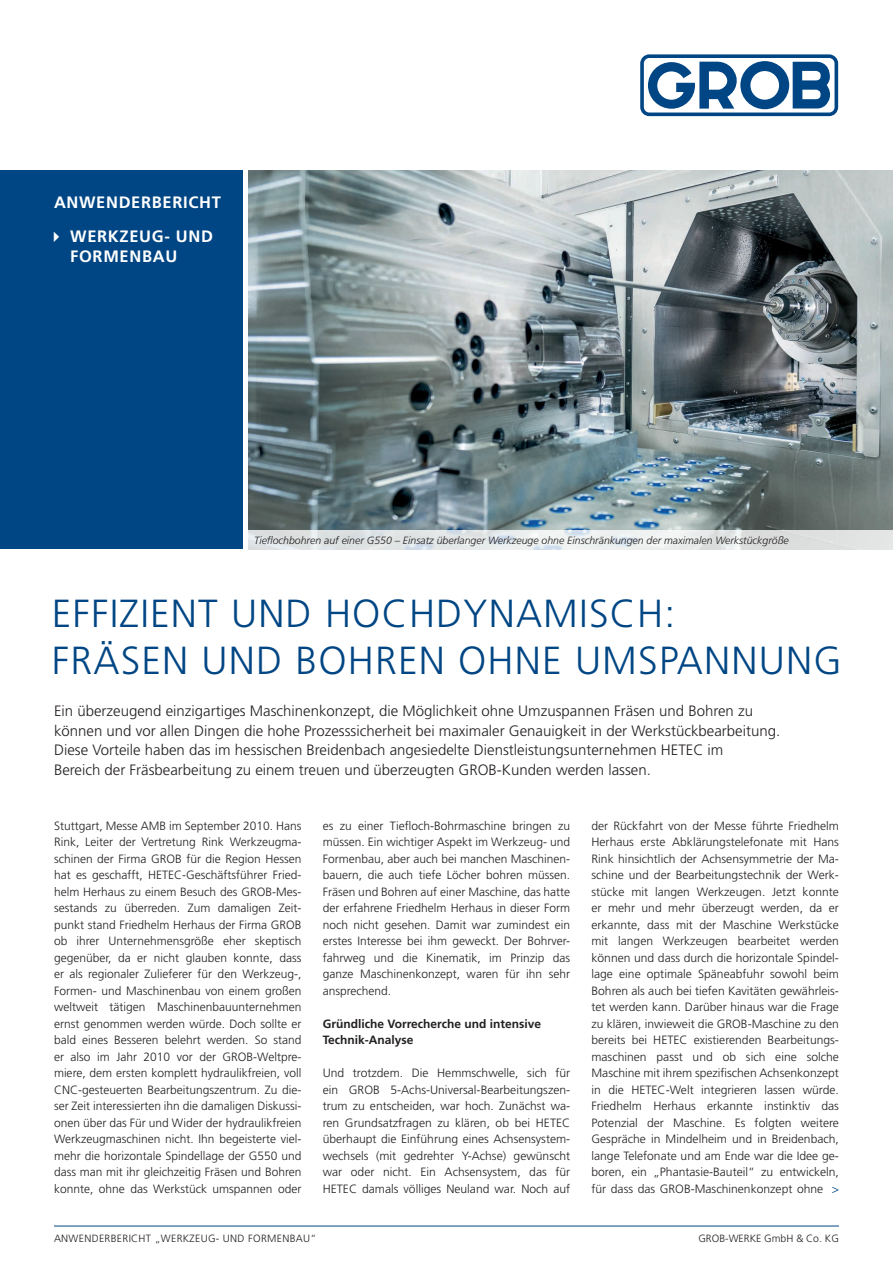
<style>
.page{position:relative;width:893px;height:1263px;background:#fff}
.page>*{position:absolute;margin:0;border:0;box-sizing:border-box;transform-origin:0 0}
.t1{font:300 39.15px/47px "Frutiger LT Pro";letter-spacing:.03em;color:#004684}
.t2{font:700 16.5px/19.8px "Frutiger LT Pro";letter-spacing:.04em;color:#fff}
.t3{font:300 15px/19.5px "Frutiger LT Pro";color:#231f20}
.t4{font:300 12px/16.5px "Frutiger LT Pro";color:#231f20;text-align:justify}
.t5{font:700 12px/16.5px "Frutiger LT Pro";color:#231f20}
.t6{font:300 12px "Frutiger LT Pro";color:#004684}
.t7{font:italic 300 10.5px "Frutiger LT Pro";color:#231f20}
.t8{font:300 10.5px "Frutiger LT Pro";letter-spacing:.03em;color:#231f20}
.t9{font:300 10.5px "Frutiger LT Pro";color:#231f20}
</style>
<div class="page">
<svg style="left:640px;top:54px;width:198px;height:62px"></svg>
<img style="left:248px;top:171px;width:645px;height:360px">
<div style="left:0;top:171px;width:242px;height:378px;background:#004684"></div>
<svg style="left:248px;top:531px;width:645px;height:19px;background:#e2e6e7"></svg>
<hr style="left:54px;top:1226px;width:785px;height:1px;background:#004684">
<h2 class="t2" style="left:54px;top:192px;width:168px">ANWENDERBERICHT</h2>
<h2 class="t2" style="left:70px;top:227px;width:144px;text-indent:-22px">✔ WERKZEUG- UND<br>FORMENBAU</h2>
<p class="t7" style="left:254px;top:534px;width:536px">Tieflochbohren auf einer G550 – Einsatz überlanger Werkzeuge ohne Einschränkungen der maximalen Werkstückgröße</p>
<h1 class="t1" style="left:52px;top:590px;width:791px">EFFIZIENT UND HOCHDYNAMISCH:<br>FRÄSEN UND BOHREN OHNE UMSPANNUNG</h1>
<p class="t3" style="left:54px;top:701px;width:728px">Ein überzeugend einzigartiges Maschinenkonzept, die Möglichkeit ohne Umzuspannen Fräsen und Bohren zu können und vor allen Dingen die hohe Prozesssicherheit bei maximaler Genauigkeit in der Werkstückbearbeitung.<br>Diese Vorteile haben das im hessischen Breidenbach angesiedelte Dienstleistungsunternehmen HETEC im<br>Bereich der Fräsbearbeitung zu einem treuen und überzeugten GROB-Kunden werden lassen.</p>
<p class="t4" style="left:54px;top:817px;width:249px">Stuttgart, Messe AMB im September 2010. Hans Rink, Leiter der Vertretung Rink Werkzeugma&shy;schinen der Firma GROB für die Region Hessen hat es geschafft, HETEC-Geschäftsführer Fried&shy;helm Herhaus zu einem Besuch des GROB-Mes&shy;sestands zu überreden. Zum damaligen Zeit&shy;punkt stand Friedhelm Herhaus der Firma GROB ob ihrer Unternehmensgröße eher skeptisch gegenüber, da er nicht glauben konnte, dass er als regionaler Zulieferer für den Werkzeug-, Formen- und Maschinenbau von einem großen weltweit tätigen Maschinenbauunternehmen ernst genommen werden würde. Doch sollte er bald eines Besseren belehrt werden. So stand er also im Jahr 2010 vor der GROB-Weltpre&shy;miere, dem ersten komplett hydraulikfreien, voll CNC-gesteuerten Bearbeitungszentrum. Zu die&shy;ser Zeit interessierten ihn die damaligen Diskussi&shy;onen über das Für und Wider der hydraulikfreien Werkzeugmaschinen nicht. Ihn begeisterte viel&shy;mehr die horizontale Spindellage der G550 und dass man mit ihr gleichzeitig Fräsen und Bohren konnte, ohne das Werkstück umspannen oder</p>
<p class="t4" style="left:323px;top:817px;width:249px">es zu einer Tiefloch-Bohrmaschine bringen zu müssen. Ein wichtiger Aspekt im Werkzeug- und Formenbau, aber auch bei manchen Maschinen&shy;bauern, die auch tiefe Löcher bohren müssen.<br>Fräsen und Bohren auf einer Maschine, das hatte der erfahrene Friedhelm Herhaus in dieser Form noch nicht gesehen. Damit war zumindest ein erstes Interesse bei ihm geweckt. Der Bohrver&shy;fahrweg und die Kinematik, im Prinzip das ganze Maschinenkonzept, waren für ihn sehr ansprechend.</p>
<p class="t5" style="left:323px;top:1015px;width:220px">Gründliche Vorrecherche und intensive<br>Technik-Analyse</p>
<p class="t4" style="left:323px;top:1065px;width:249px">Und trotzdem. Die Hemmschwelle, sich für ein GROB 5-Achs-Universal-Bearbeitungszen&shy;trum zu entscheiden, war hoch. Zunächst wa&shy;ren Grundsatzfragen zu klären, ob bei HETEC überhaupt die Einführung eines Achsensystem&shy;wechsels (mit gedrehter Y-Achse) gewünscht war oder nicht. Ein Achsensystem, das für HETEC damals völliges Neuland war. Noch auf</p>
<p class="t4" style="left:591px;top:817px;width:249px">der Rückfahrt von der Messe führte Friedhelm Herhaus erste Abklärungstelefonate mit Hans Rink hinsichtlich der Achsensymmetrie der Ma&shy;schine und der Bearbeitungstechnik der Werk&shy;stücke mit langen Werkzeugen. Jetzt konnte er mehr und mehr überzeugt werden, da er erkannte, dass mit der Maschine Werkstücke mit langen Werkzeugen bearbeitet werden können und dass durch die horizontale Spindel&shy;lage eine optimale Späneabfuhr sowohl beim Bohren als auch bei tiefen Kavitäten gewährleis&shy;tet werden kann. Darüber hinaus war die Frage zu klären, inwieweit die GROB-Maschine zu den bereits bei HETEC existierenden Bearbeitungs&shy;maschinen passt und ob sich eine solche Maschine mit ihrem spezifischen Achsenkonzept in die HETEC-Welt integrieren lassen würde.<br>Friedhelm Herhaus erkannte instinktiv das Potenzial der Maschine. Es folgten weitere Gespräche in Mindelheim und in Breidenbach, lange Telefonate und am Ende war die Idee ge&shy;boren, ein „Phantasie-Bauteil“ zu entwickeln, für dass das GROB-Maschinenkonzept ohne</p>
<p class="t6" style="left:832px;top:1181px;width:9px">&gt;</p>
<p class="t8" style="left:54px;top:1232px;width:264px">ANWENDERBERICHT „WERKZEUG- UND FORMENBAU“</p>
<p class="t9" style="left:698px;top:1232px;width:142px">GROB-WERKE GmbH &amp; Co. KG</p>
</div>
